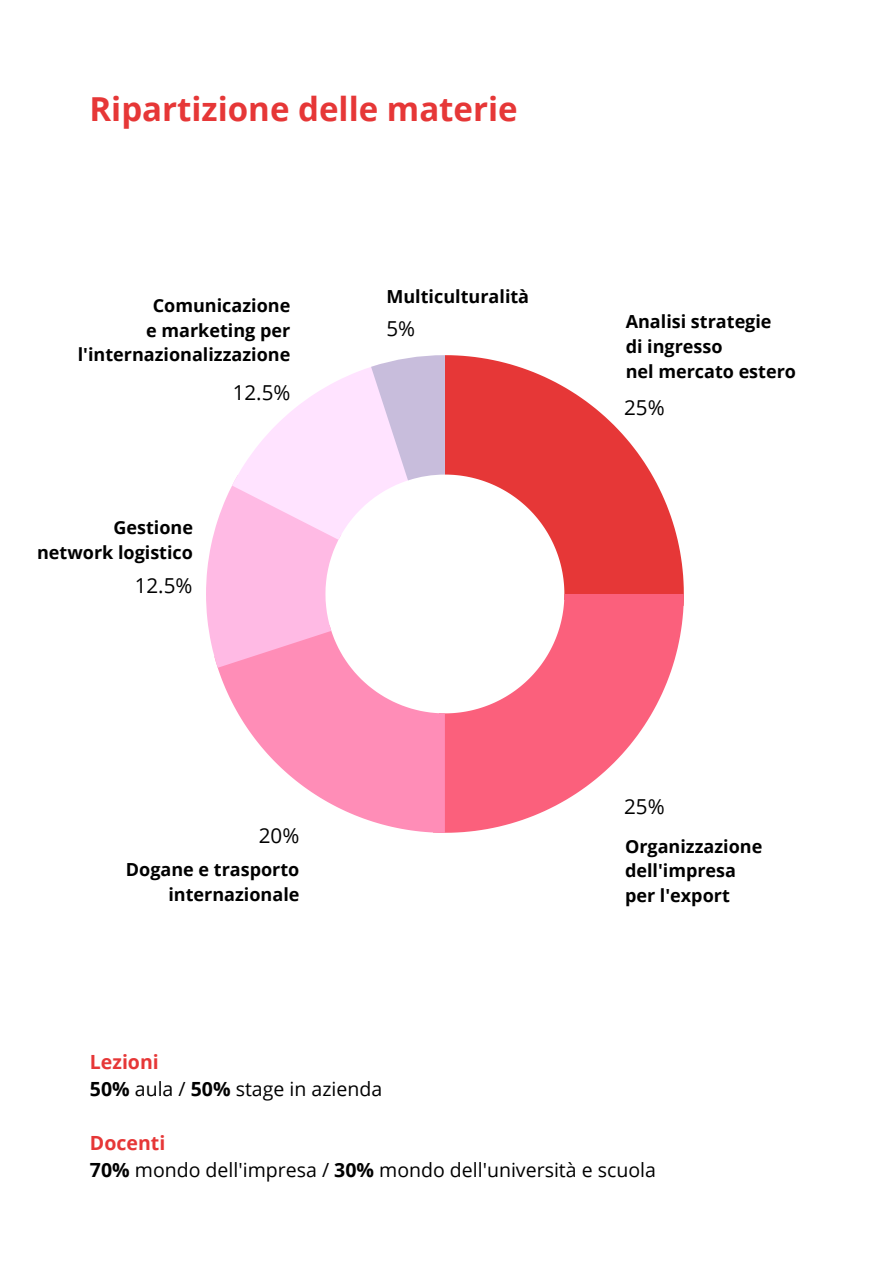
<style>
.page{position:relative;width:894px;height:1264px;background:#fff}
.page>*{position:absolute;margin:0;border:0;box-sizing:border-box;transform-origin:0 0}
.t1{font:700 33px "Open Sans";color:#e63737}
.t2{font:20.55px "Open Sans";color:#000}
.t3{font:19.5px/27px "Open Sans";color:#000}
.t4{font:700 18px/24.8px "Open Sans";color:#000;text-align:right}
.s1{font-weight:700;color:#e63737}
.s2{font-weight:700}
</style>
<div class="page">
<svg style="left:446px;top:355px;width:237px;height:239px;fill:#e63737"></svg>
<svg style="left:445px;top:594px;width:238px;height:238px;fill:#fb607c"></svg>
<svg style="left:217px;top:667px;width:228px;height:165px;fill:#ff8db7"></svg>
<svg style="left:206px;top:355px;width:240px;height:312px"></svg>
<h1 class="t1" style="left:89px;top:86px;width:429px">Ripartizione delle materie</h1>
<p class="t4" style="left:78px;top:292px;width:214px">Comunicazione<br>e marketing per l'internazionalizzazione</p>
<p class="t2" style="left:233px;top:378px;width:59px">12.5%</p>
<p class="t4" style="left:37px;top:514px;width:157px">Gestione network logistico</p>
<p class="t2" style="left:135px;top:570px;width:59px">12.5%</p>
<p class="t2" style="left:259px;top:821px;width:42px">20%</p>
<p class="t4" style="left:126px;top:856px;width:175px">Dogane e trasporto internazionale</p>
<p class="t4" style="left:386px;top:284px;width:144px">Multiculturalità</p>
<p class="t2" style="left:386px;top:314px;width:30px">5%</p>
<p class="t4" style="left:625px;top:309px;width:172px;text-align:left">Analisi strategie<br>di ingresso<br>nel mercato estero</p>
<p class="t2" style="left:624px;top:393px;width:42px">25%</p>
<p class="t2" style="left:624px;top:792px;width:42px">25%</p>
<p class="t4" style="left:625px;top:833px;width:139px;text-align:left">Organizzazione dell'impresa per l'export</p>
<p class="t3" style="left:90px;top:1047px;width:294px"><span class="s1">Lezioni<br></span><span class="s2">50%</span> aula / <span class="s2">50%</span> stage in azienda</p>
<p class="t3" style="left:90px;top:1128px;width:567px"><span class="s1">Docenti<br></span><span class="s2">70%</span> mondo dell'impresa / <span class="s2">30%</span> mondo dell'università e scuola</p>
</div>
